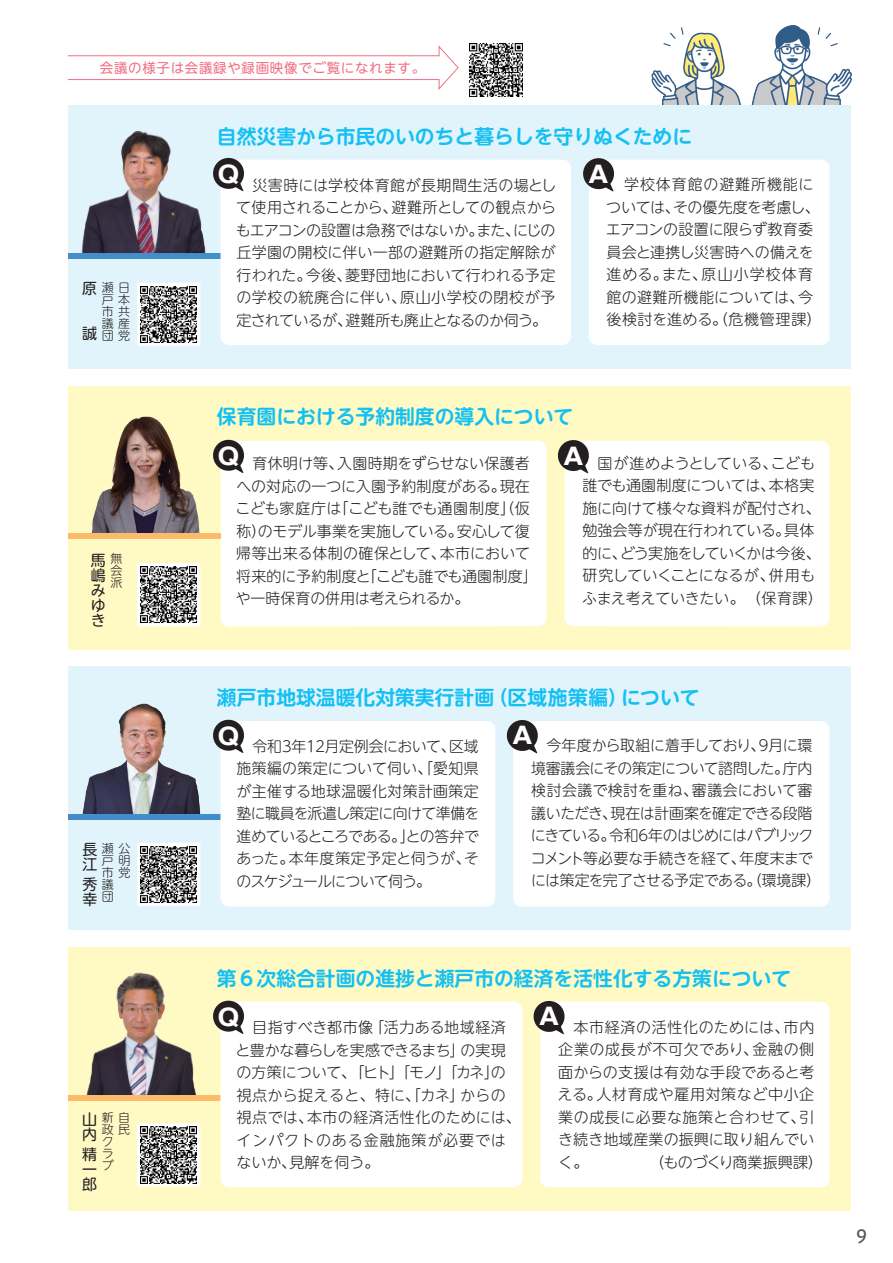
<style>
.page{position:relative;width:893px;height:1263px;background:#fff}
.page>*{position:absolute;margin:0;border:0;box-sizing:border-box;transform-origin:0 0}
.t1{font:700 25.5px "Helvetica";color:#fff;scale:1.1 1}
.t2{font:700 19.8px "UD Shin M Go Pr 6 N De";color:#15c0f2}
.t3{font:18px "Hiragino UD Sans R Std W5";color:#57585a}
.t4{font:300 15px/22.5px "UD Shin M Go Pr 6 N";color:#231f20;text-align:justify}
.t5{font:300 15px/22.5px "UD Shin M Go Pr 6 N";letter-spacing:.02em;color:#231f20}
.t6{font:300 15px/22.5px "UD Shin M Go Pr 6 N";letter-spacing:-.025em;color:#231f20;text-align:center}
.t7{font:300 15px/22.5px "UD Shin M Go Pr 6 N";letter-spacing:.035em;color:#231f20;text-align:center}
.t8{font:15px/15px "UD Shin M Go Pr 6 N";color:#231f20}
.t9{font:13.5px "UD Shin M Go Pr 6 N";letter-spacing:.05em;color:#f17085}
.t10{font:300 12px/12px "UD Shin M Go Pr 6 N";color:#231f20}
</style>
<div class="page">
<img style="left:651px;top:25px;width:200px;height:90px">
<div style="left:68px;top:667px;width:782px;height:263px;background:#e1f4fc"></div>
<img style="left:78px;top:703px;width:132px;height:112px">
<div style="left:68px;top:386px;width:782px;height:264px;background:#fffac4"></div>
<img style="left:91px;top:416px;width:109px;height:117px">
<div style="left:68px;top:105px;width:782px;height:264px;background:#e1f4fc"></div>
<img style="left:81px;top:131px;width:125px;height:122px">
<div style="left:68px;top:947px;width:782px;height:264px;background:#fffac4"></div>
<img style="left:86px;top:972px;width:111px;height:123px">
<div style="left:68px;top:253px;width:152px;height:5px;background:#448dcb"></div>
<div style="left:68px;top:1095px;width:152px;height:5px;background:#fcba6b"></div>
<div style="left:68px;top:815px;width:152px;height:5px;background:#448dcb"></div>
<div style="left:220px;top:160px;width:351px;height:185px;background:#fff;border-radius:9px"></div>
<div style="left:589px;top:160px;width:241px;height:185px;background:#fff;border-radius:9px"></div>
<div style="left:220px;top:721px;width:275px;height:185px;background:#fff;border-radius:9px"></div>
<div style="left:513px;top:721px;width:317px;height:185px;background:#fff;border-radius:9px"></div>
<div style="left:220px;top:441px;width:326px;height:185px;background:#fff;border-radius:9px"></div>
<div style="left:564px;top:441px;width:266px;height:185px;background:#fff;border-radius:9px"></div>
<div style="left:220px;top:1002px;width:302px;height:185px;background:#fff;border-radius:9px"></div>
<div style="left:540px;top:1002px;width:290px;height:185px;background:#fff;border-radius:9px"></div>
<svg style="left:213px;top:157px;width:33px;height:34px"></svg>
<svg style="left:583px;top:158px;width:33px;height:34px"></svg>
<svg style="left:213px;top:439px;width:31px;height:34px"></svg>
<svg style="left:557px;top:440px;width:34px;height:34px"></svg>
<svg style="left:213px;top:719px;width:31px;height:34px"></svg>
<svg style="left:506px;top:720px;width:32px;height:33px"></svg>
<svg style="left:213px;top:1000px;width:33px;height:34px"></svg>
<svg style="left:533px;top:1000px;width:34px;height:34px"></svg>
<svg style="left:67px;top:45px;width:392px;height:45px"></svg>
<div style="left:68px;top:533px;width:152px;height:5px;background:#fcba6b"></div>
<svg style="left:137px;top:283px;width:63px;height:63px"></svg>
<img style="left:141px;top:286px;width:56px;height:56px">
<svg style="left:137px;top:563px;width:63px;height:63px"></svg>
<img style="left:141px;top:566px;width:56px;height:57px">
<svg style="left:137px;top:843px;width:63px;height:63px"></svg>
<img style="left:141px;top:846px;width:56px;height:56px">
<svg style="left:137px;top:1123px;width:63px;height:63px"></svg>
<img style="left:141px;top:1127px;width:56px;height:56px">
<svg style="left:469px;top:43px;width:54px;height:54px"></svg>
<img style="left:469px;top:43px;width:53px;height:53px">
<p class="t9" style="left:100px;top:56px;width:327px">会議の様子は会議録や録画映像でご覧になれます。</p>
<p class="t10" style="left:102px;top:281px;width:30px;text-align:justify">瀬日戸本市共議産団</p>
<p class="t8" style="left:82px;top:280px;width:16px">原</p>
<p class="t8" style="left:82px;top:325px;width:16px">誠</p>
<p class="t10" style="left:118px;top:329px;width:13px">党</p>
<p class="t8" style="left:91px;top:552px;width:16px;text-align:justify">馬嶋みゆき</p>
<p class="t10" style="left:110px;top:552px;width:13px;text-align:justify">無会派</p>
<p class="t8" style="left:82px;top:841px;width:16px">長江</p>
<p class="t10" style="left:102px;top:841px;width:30px">瀬公戸明市党議<br>団</p>
<p class="t8" style="left:82px;top:876px;width:16px">秀幸</p>
<p class="t8" style="left:82px;top:1111px;width:15px">山内</p>
<p class="t10" style="left:102px;top:1111px;width:30px">新自政民ク<br>ラ<br>ブ</p>
<p class="t8" style="left:82px;top:1146px;width:16px;text-align:justify">精一郎</p>
<h2 class="t2" style="left:217px;top:119px;width:477px">自然災害から市民のいのちと暮らしを守りぬくために</h2>
<h1 class="t1" style="left:217px;top:158px;width:21px">Q</h1>
<h1 class="t1" style="left:588px;top:158px;width:20px">A</h1>
<p class="t4" style="left:236px;top:173px;width:322px;text-indent:17px">災害時には学校体育館が長期間生活の場として使用されることから、避難所としての観点からもエアコンの設置は急務ではないか。また、にじの丘学園の開校に伴い一部の避難所の指定解除が行われた。今後、菱野団地において行われる予定の学校の統廃合に伴い、原山小学校の閉校が予定されているが、避難所も廃止となるのか伺う。</p>
<p class="t5" style="left:606px;top:172px;width:217px;text-indent:18px">学校体育館の避難所機能については、その優先度を考慮し、エアコンの設置に限らず教育委員会と連携し災害時への備えを進める。また、原山小学校体育館の避難所機能については、今後検討を進める。（危機管理課）</p>
<h2 class="t2" style="left:217px;top:400px;width:358px">保育園における予約制度の導入について</h2>
<h1 class="t1" style="left:217px;top:440px;width:21px">Q</h1>
<h1 class="t1" style="left:563px;top:440px;width:20px">A</h1>
<p class="t4" style="left:582px;top:451px;width:242px;text-align:center">国が進めようとしている、こども<br>誰でも通園制度については、本格実施に向けて様々な資料が配付され、勉強会等が現在行われている。具体的に、どう実施をしていくかは今後、研究していくことになるが、併用もふまえ考えていきたい。　（保育課）</p>
<p class="t4" style="left:236px;top:451px;width:304px;text-align:left;text-indent:17px">育休明け等、入園時期をずらせない保護者への対応の一つに入園予約制度がある。現在こども家庭庁は「こども誰でも通園制度」（仮称）のモデル事業を実施している。安心して復帰等出来る体制の確保として、本市において将来的に予約制度と「こども誰でも通園制度」や一時保育の併用は考えられるか。</p>
<h2 class="t2" style="left:217px;top:680px;width:484px">瀬戸市地球温暖化対策実行計画（区域施策編）について</h2>
<h1 class="t1" style="left:217px;top:720px;width:21px">Q</h1>
<h1 class="t1" style="left:512px;top:720px;width:20px">A</h1>
<p class="t6" style="left:531px;top:733px;width:291px">今年度から取組に着手しており、９月に環<br>境審議会にその策定について諮問した。庁内検討会議で検討を重ね、審議会において審議いただき、現在は計画案を確定できる段階にきている。令和6年のはじめにはパブリックコメント等必要な手続きを経て、年度末までには策定を完了させる予定である。（環境課）</p>
<p class="t4" style="left:236px;top:734px;width:244px;text-indent:16px">令和３年１２月定例会において、区域施策編の策定について伺い、「愛知県が主催する地球温暖化対策計画策定塾に職員を派遣し策定に向けて準備を進めているところである。」との答弁であった。本年度策定予定と伺うが、そのスケジュールについて伺う。</p>
<h2 class="t2" style="left:217px;top:961px;width:576px">第６次総合計画の進捗と瀬戸市の経済を活性化する方策について</h2>
<h1 class="t1" style="left:217px;top:1001px;width:21px">Q</h1>
<h1 class="t1" style="left:539px;top:1001px;width:20px">A</h1>
<p class="t7" style="left:558px;top:1015px;width:266px">本市経済の活性化のためには、市内<br>企業の成長が不可欠であり、金融の側面からの支援は有効な手段であると考える。人材育成や雇用対策など中小企業の成長に必要な施策と合わせて、引き続き地域産業の振興に取り組んでいく。　　　　　（ものづくり商業振興課）</p>
<p class="t5" style="left:236px;top:1015px;width:287px;text-indent:17px">目指すべき都市像「活力ある地域経済と豊かな暮らしを実感できるまち」の実現の方策について、「ヒト」「モノ」「カネ」の視点から捉えると、特に、「カネ」からの視点では、本市の経済活性化のためには、インパクトのある金融施策が必要ではないか、見解を伺う。</p>
<p class="t3" style="left:856px;top:1223px;width:12px">9</p>
</div>
